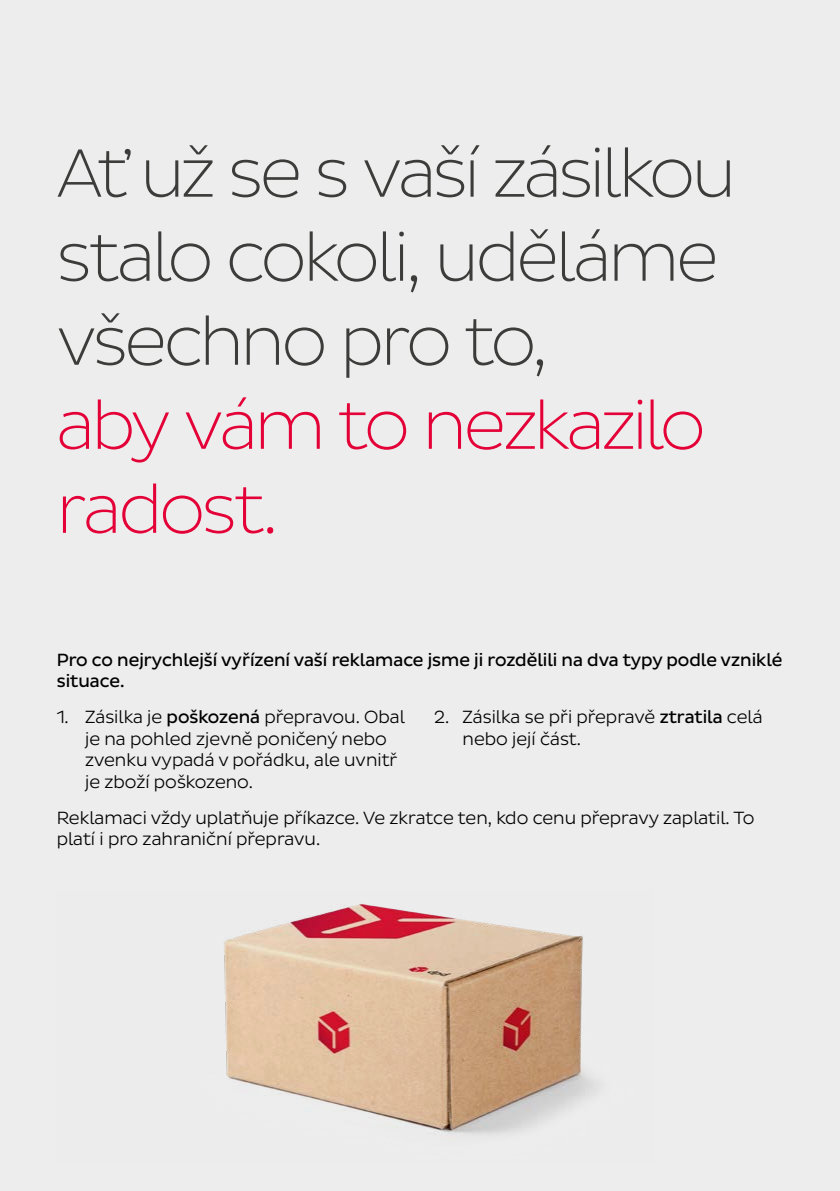
<style>
.page{position:relative;width:840px;height:1191px;background:#fff}
.page>*{position:absolute;margin:0;border:0;box-sizing:border-box;transform-origin:0 0}
.t1{font:300 69.4px/84px "Pluto Sans DPD Extra";letter-spacing:-.045em;color:#3c3c3b}
.odrážka_1{font:18px/21.6px "Pluto Sans DPD Light";color:#000}
.chlebový{font:18px/21.6px "Pluto Sans DPD Light";color:#000}
.chlebový-2{font:18px/21.6px "Pluto Sans DPD Regular";color:#000}
.s1{color:#e40138}
.s2{font-family:"Pluto Sans DPD Regular"}
</style>
<div class="page">
<div style="left:0;top:0;width:839px;height:1191px;background:#ededed"></div>
<img style="left:224px;top:904px;width:374px;height:232px">
<p class="t1" style="left:57px;top:131px;width:680px">Ať už se s vaší zásilkou stalo cokoli, uděláme všechno pro to,<br><span class="s1">aby vám to nezkazilo radost.</span></p>
<p class="chlebový-2" style="left:57px;top:649px;width:726px">Pro co nejrychlejší vyřízení vaší reklamace jsme ji rozdělili na dva typy podle vzniklé situace.</p>
<p class="odrážka_1" style="left:85px;top:706px;width:321px;text-indent:-28px">1. Zásilka je <span class="s2">poškozená</span> přepravou. Obal je na pohled zjevně poničený nebo zvenku vypadá v pořádku, ale uvnitř je zboží poškozeno.</p>
<p class="odrážka_1" style="left:462px;top:706px;width:301px;text-indent:-28px">2. Zásilka se při přepravě <span class="s2">ztratila</span> celá nebo její část.</p>
<p class="chlebový" style="left:57px;top:807px;width:698px">Reklamaci vždy uplatňuje příkazce. Ve zkratce ten, kdo cenu přepravy zaplatil. To platí i pro zahraniční přepravu.</p>
</div>
